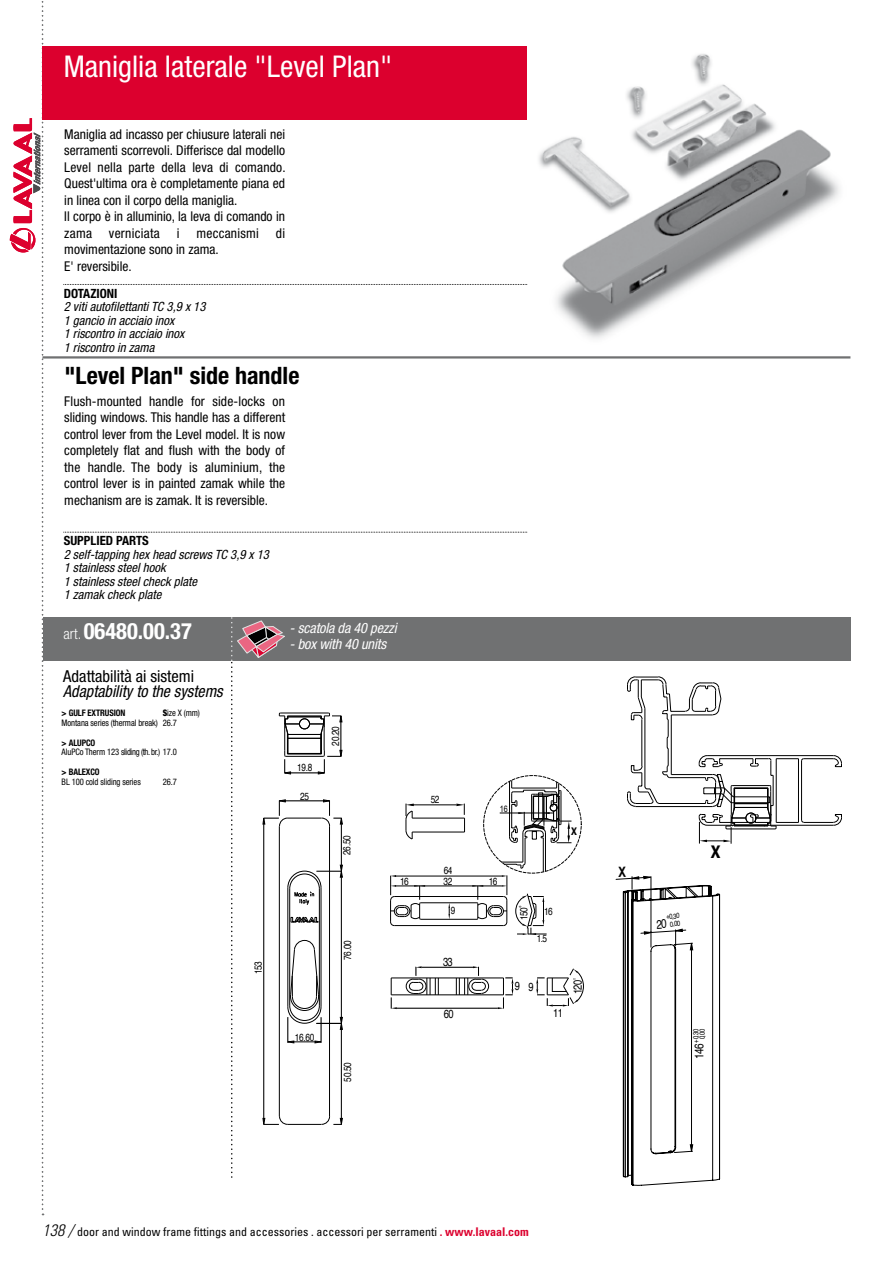
<style>
.page{position:relative;width:893px;height:1263px;background:#fff}
.page>*{position:absolute;margin:0;border:0;box-sizing:border-box;transform-origin:0 0}
.t1{font:condensed 30px "Helvetica Neue";color:#fff}
.t2{font:700 condensed 24px "Helvetica Neue";color:#000}
.t3{font:700 condensed 22.5px "Helvetica Neue";color:#fff}
.t4{font:700 condensed 17.4px "Univers";color:#000}
.t5{font:italic condensed 16.5px "Helvetica Neue";color:#000}
.t6{font:condensed 16.5px "Helvetica Neue";color:#000}
.t7{font:italic 300 condensed 16.5px "Univers";color:#000}
.t8{font:italic condensed 14.25px "Helvetica Neue";letter-spacing:-.01em;color:#fff}
.t9{font:condensed 13.5px/16.5px "Helvetica Neue";color:#000}
.t10{font:condensed 13.5px "Helvetica Neue";letter-spacing:.02em;color:#000}
.t11{font:italic condensed 12.75px/13.5px "Helvetica Neue";color:#000}
.t12{font:700 condensed 12.75px "Helvetica Neue";color:#000}
.t13{font:12.45px "Helvetica";color:#000;scale:.8 1}
.t14{font:condensed 12px "Univers";color:#000}
.t15{font:11.7px "Helvetica";color:#000;scale:.8 1}
.t16{font:700 condensed 10.5px "Univers";color:#000}
.t17{font:10.35px/10.2px "Helvetica";letter-spacing:-.07em;color:#000;scale:.8 1}
.t18{font:condensed 9px/9.8px "Helvetica Neue LT Std";letter-spacing:-.01em;color:#000;scale:.95 1}
.t19{font:700 condensed 9px "Helvetica Neue LT Std";letter-spacing:-.01em;color:#000;scale:.95 1}
.t20{font:9px "Arial";color:#000;scale:.8 1}
.t21{font:7.35px/6.4px "Helvetica";color:#000;text-align:center;scale:.8 1}
.s1{font-weight:300;font-size:15px}
.s2{font-family:"Helvetica Neue";font-weight:900}
.s3{font-weight:300;font-style:italic;font-size:16.5px}
.s4{font-weight:700;color:#dc002e}
.s5{font-size:12.45px}
</style>
<div class="page">
<svg style="left:10px;top:1px;width:34px;height:1214px"></svg>
<div style="left:43px;top:46px;width:484px;height:74px;background:#dc002e"></div>
<svg style="left:64px;top:284px;width:463px;height:1px"></svg>
<svg style="left:64px;top:532px;width:463px;height:1px"></svg>
<hr style="left:43px;top:356px;width:807px;height:3px;background:#707172">
<div style="left:43px;top:617px;width:807px;height:43px;background:#707172"></div>
<svg style="left:627px;top:676px;width:215px;height:168px"></svg>
<hr style="left:543px;top:838px;width:1px;height:34px;background:#000">
<hr style="left:545px;top:833px;width:1px;height:38px;background:#000">
<hr style="left:500px;top:813px;width:53px;height:1px;background:#000">
<svg style="left:501px;top:780px;width:70px;height:88px"></svg>
<hr style="left:394px;top:925px;width:109px;height:1px;background:#000">
<hr style="left:394px;top:896px;width:109px;height:1px;background:#000">
<hr style="left:421px;top:919px;width:56px;height:1px;background:#000">
<hr style="left:421px;top:902px;width:56px;height:1px;background:#000">
<svg style="left:448px;top:903px;width:2px;height:16px"></svg>
<hr style="left:395px;top:876px;width:107px;height:1px;background:#000">
<hr style="left:395px;top:886px;width:107px;height:1px;background:#000">
<svg style="left:472px;top:875px;width:36px;height:51px"></svg>
<svg style="left:390px;top:875px;width:35px;height:51px"></svg>
<svg style="left:515px;top:893px;width:32px;height:42px"></svg>
<hr style="left:412px;top:832px;width:53px;height:1px;background:#000">
<hr style="left:412px;top:818px;width:53px;height:1px;background:#000">
<svg style="left:456px;top:803px;width:9px;height:29px"></svg>
<svg style="left:405px;top:803px;width:9px;height:36px"></svg>
<hr style="left:411px;top:804px;width:45px;height:1px;background:#000">
<hr style="left:391px;top:978px;width:112px;height:1px;background:#000">
<hr style="left:391px;top:994px;width:112px;height:1px;background:#000">
<hr style="left:397px;top:1008px;width:101px;height:1px;background:#000">
<svg style="left:391px;top:978px;width:6px;height:31px"></svg>
<svg style="left:498px;top:978px;width:15px;height:31px"></svg>
<hr style="left:422px;top:967px;width:51px;height:1px;background:#000">
<svg style="left:406px;top:966px;width:33px;height:29px"></svg>
<svg style="left:456px;top:966px;width:33px;height:29px"></svg>
<svg style="left:536px;top:968px;width:48px;height:38px"></svg>
<svg style="left:231px;top:618px;width:112px;height:559px"></svg>
<img style="left:539px;top:54px;width:301px;height:285px">
<svg style="left:615px;top:875px;width:105px;height:311px"></svg>
<h1 class="t1" style="left:64px;top:49px;width:330px">Maniglia laterale "Level Plan"</h1>
<p class="t9" style="left:64px;top:126px;width:223px">Maniglia ad incasso per chiusure laterali nei serramenti scorrevoli. Differisce dal modello Level nella parte della leva di comando.<br>Quest'ultima ora è completamente piana ed in linea con il corpo della maniglia.<br>Il corpo è in alluminio, la leva di comando in zama</p>
<p class="t10" style="left:109px;top:225px;width:52px">verniciata</p>
<p class="t9" style="left:177px;top:225px;width:4px">i</p>
<p class="t10" style="left:196px;top:225px;width:64px">meccanismi</p>
<p class="t9" style="left:276px;top:225px;width:11px">di</p>
<p class="t9" style="left:64px;top:241px;width:156px">movimentazione sono in zama.<br>E' reversibile.</p>
<p class="t12" style="left:64px;top:286px;width:55px">DOTAZIONI</p>
<p class="t11" style="left:64px;top:300px;width:143px">2 viti autofilettanti TC 3,9 x 13<br>1 gancio in acciaio inox<br>1 riscontro in acciaio inox<br>1 riscontro in zama</p>
<h2 class="t2" style="left:65px;top:361px;width:236px">"Level Plan" side handle</h2>
<p class="t9" style="left:64px;top:392px;width:222px;text-align:justify">Flush-mounted handle for side-locks on sliding windows. This handle has a different control lever from the Level model. It is now completely flat and flush with the body of the handle. The body is aluminium, the control lever is in painted zamak while the mechanism are is zamak. It is reversible.</p>
<p class="t12" style="left:64px;top:533px;width:87px">SUPPLIED PARTS</p>
<p class="t11" style="left:64px;top:548px;width:207px">2 self-tapping hex head screws TC 3,9 x 13<br>1 stainless steel hook<br>1 stainless steel check plate<br>1 zamak check plate</p>
<h3 class="t3" style="left:64px;top:618px;width:130px"><span class="s1">art.</span> 06480.00.37</h3>
<p class="t8" style="left:290px;top:620px;width:108px">- scatola da 40 pezzi</p>
<p class="t8" style="left:290px;top:636px;width:98px">- box with 40 units</p>
<p class="t6" style="left:63px;top:666px;width:132px">Adattabilità ai sistemi</p>
<p class="t5" style="left:63px;top:682px;width:161px">Adaptability to the systems</p>
<p class="t19" style="left:62px;top:708px;width:69px">&gt; GULF EXTRUSION</p>
<p class="t18" style="left:62px;top:718px;width:103px">Montana series (thermal break)</p>
<p class="t19" style="left:62px;top:737px;width:37px">&gt; ALUPCO</p>
<p class="t18" style="left:62px;top:747px;width:123px">AluPCo Therm 123 sliding (th. br.) 17.0</p>
<p class="t19" style="left:62px;top:766px;width:42px">&gt; BALEXCO</p>
<p class="t18" style="left:62px;top:776px;width:85px">BL 100 cold sliding series</p>
<p class="t18" style="left:163px;top:708px;width:41px"><span class="s2">S</span>ize X (mm)<br>26.7</p>
<p class="t18" style="left:163px;top:776px;width:16px">26.7</p>
<p class="t17" style="left:297px;top:763px;width:21px">19.8</p>
<p class="t17" style="left:300px;top:791px;width:13px">25</p>
<p class="t17" style="left:331px;top:746px;width:26px;rotate:-90deg">02.02</p>
<p class="t17" style="left:342px;top:855px;width:26px;rotate:-90deg">05.62</p>
<p class="t17" style="left:254px;top:974px;width:18px;rotate:-90deg">351</p>
<p class="t17" style="left:295px;top:1032px;width:26px">16.60</p>
<p class="t17" style="left:343px;top:960px;width:26px;rotate:-90deg">00.67</p>
<p class="t17" style="left:343px;top:1082px;width:26px;rotate:-90deg">05.05</p>
<p class="t17" style="left:400px;top:876px;width:12px">16</p>
<p class="t17" style="left:431px;top:794px;width:12px">52</p>
<p class="t20" style="left:500px;top:803px;width:12px">16</p>
<p class="t17" style="left:444px;top:866px;width:13px">64<br>32</p>
<p class="t17" style="left:489px;top:876px;width:12px">16</p>
<p class="t17" style="left:451px;top:906px;width:7px">9</p>
<p class="t15" style="left:443px;top:952px;width:14px">33</p>
<p class="t17" style="left:519px;top:920px;width:20px;rotate:-90deg">˚ 051</p>
<p class="t17" style="left:544px;top:906px;width:12px">16</p>
<p class="t17" style="left:537px;top:934px;width:14px">1.5</p>
<p class="t16" style="left:571px;top:824px;width:7px">X</p>
<p class="t15" style="left:444px;top:1005px;width:14px">60</p>
<p class="t15" style="left:515px;top:977px;width:8px">9</p>
<p class="t15" style="left:569px;top:994px;width:19px;rotate:-90deg">021</p>
<p class="t15" style="left:528px;top:978px;width:8px">9</p>
<p class="t15" style="left:553px;top:1003px;width:14px">11</p>
<p class="t14" style="left:43px;top:1224px;width:488px"><span class="s3">138 /</span> door and window frame fittings and accessories . accessori per serramenti <span class="s4">. www.lavaal.com</span></p>
<p class="t7" style="left:57px;top:1220px;width:9px">0</p>
<p class="t21" style="left:666px;top:913px;width:18px;rotate:-4deg">03,0+</p>
<p class="t21" style="left:656px;top:922px;width:31px;rotate:-4deg"><span class="s5">02</span> 00,0</p>
<p class="t4" style="left:711px;top:841px;width:11px">X</p>
<p class="t21" style="left:693px;top:1042px;width:18px;rotate:-90deg">03,0+<br>00,0</p>
<p class="t13" style="left:690px;top:1058px;width:21px;rotate:-90deg">641</p>
</div>
